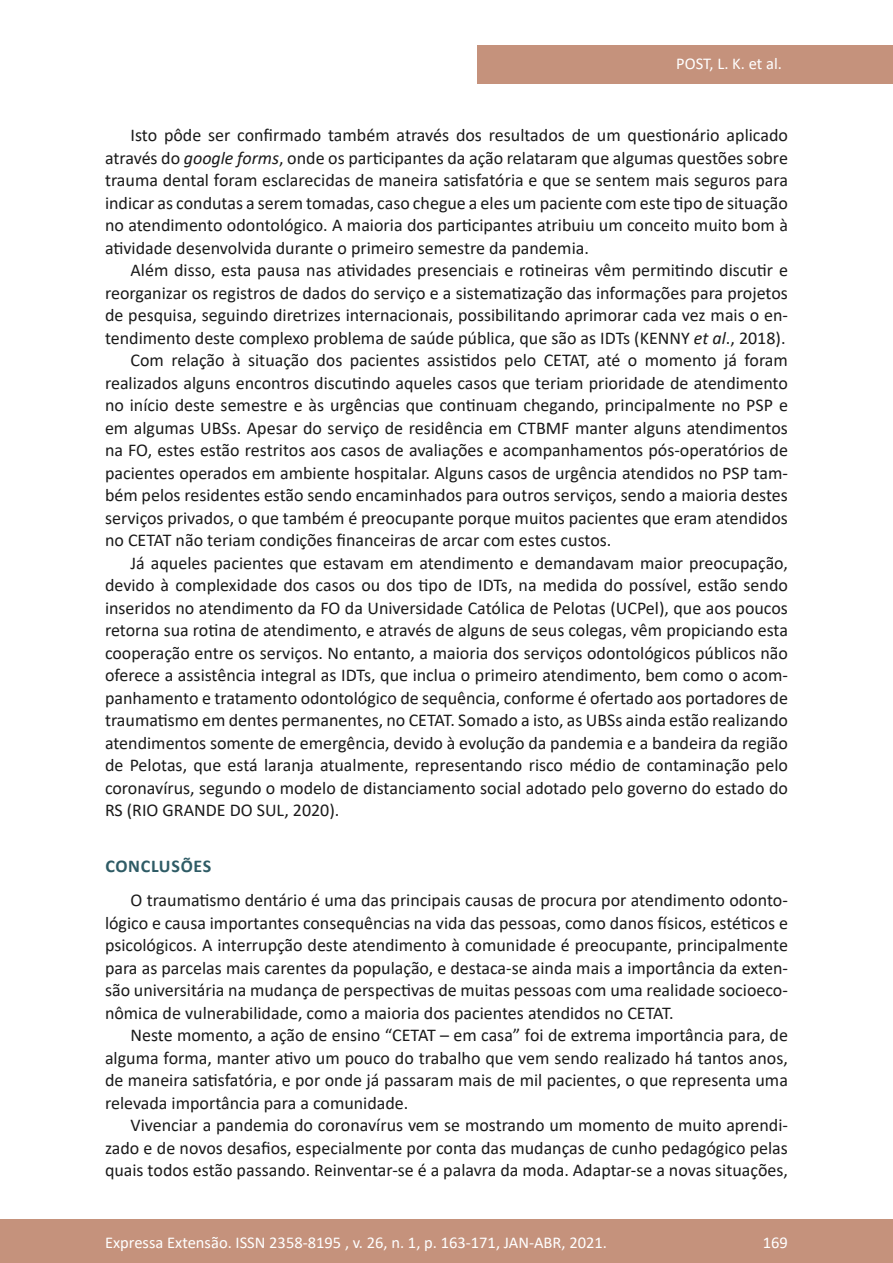
<style>
.page{position:relative;width:893px;height:1263px;background:#fff}
.page>*{position:absolute;margin:0;border:0;box-sizing:border-box;transform-origin:0 0}
.Principal_-_Texto{font:18px/22.5px "Calibri";color:#1a1a1a;text-align:justify}
.Principal_-_Intertít{font:700 18px "Calibri";letter-spacing:.04em;color:#2e5b65}
.t1{font:16.5px "Calibri";color:#fff}
.s1{font-style:italic}
</style>
<div class="page">
<div style="left:0;top:1219px;width:893px;height:44px;background:#c5927c"></div>
<div style="left:477px;top:45px;width:416px;height:39px;background:#c5927c"></div>
<p class="t1" style="left:676px;top:52px;width:107px">POST, L. K. et al.</p>
<p class="Principal_-_Texto" style="left:105px;top:123px;width:684px;text-indent:26px">Isto pôde ser confirmado também através dos resultados de um questionário aplicado através do <span class="s1">google forms</span>, onde os participantes da ação relataram que algumas questões sobre trauma dental foram esclarecidas de maneira satisfatória e que se sentem mais seguros para indicar as condutas a serem tomadas, caso chegue a eles um paciente com este tipo de situação no atendimento odontológico. A maioria dos participantes atribuiu um conceito muito bom à atividade desenvolvida durante o primeiro semestre da pandemia.</p>
<p class="Principal_-_Texto" style="left:105px;top:258px;width:684px;text-indent:26px">Além disso, esta pausa nas atividades presenciais e rotineiras vêm permitindo discutir e reorganizar os registros de dados do serviço e a sistematização das informações para projetos de pesquisa, seguindo diretrizes internacionais, possibilitando aprimorar cada vez mais o en&shy;tendimento deste complexo problema de saúde pública, que são as IDTs (KENNY <span class="s1">et al</span>., 2018).</p>
<p class="Principal_-_Texto" style="left:105px;top:348px;width:684px;text-indent:26px">Com relação à situação dos pacientes assistidos pelo CETAT, até o momento já foram realizados alguns encontros discutindo aqueles casos que teriam prioridade de atendimento no início deste semestre e às urgências que continuam chegando, principalmente no PSP e em algumas UBSs. Apesar do serviço de residência em CTBMF manter alguns atendimentos na FO, estes estão restritos aos casos de avaliações e acompanhamentos pós-operatórios de pacientes operados em ambiente hospitalar. Alguns casos de urgência atendidos no PSP tam&shy;bém pelos residentes estão sendo encaminhados para outros serviços, sendo a maioria destes serviços privados, o que também é preocupante porque muitos pacientes que eram atendidos no CETAT não teriam condições financeiras de arcar com estes custos.</p>
<p class="Principal_-_Texto" style="left:105px;top:551px;width:684px;text-indent:26px">Já aqueles pacientes que estavam em atendimento e demandavam maior preocupação, devido à complexidade dos casos ou dos tipo de IDTs, na medida do possível, estão sendo inseridos no atendimento da FO da Universidade Católica de Pelotas (UCPel), que aos poucos retorna sua rotina de atendimento, e através de alguns de seus colegas, vêm propiciando esta cooperação entre os serviços. No entanto, a maioria dos serviços odontológicos públicos não oferece a assistência integral as IDTs, que inclua o primeiro atendimento, bem como o acom&shy;panhamento e tratamento odontológico de sequência, conforme é ofertado aos portadores de traumatismo em dentes permanentes, no CETAT. Somado a isto, as UBSs ainda estão realizando atendimentos somente de emergência, devido à evolução da pandemia e a bandeira da região de Pelotas, que está laranja atualmente, representando risco médio de contaminação pelo coronavírus, segundo o modelo de distanciamento social adotado pelo governo do estado do RS (RIO GRANDE DO SUL, 2020).</p>
<p class="Principal_-_Intertít" style="left:105px;top:853px;width:107px">CONCLUSÕES</p>
<p class="Principal_-_Texto" style="left:105px;top:888px;width:684px;text-indent:26px">O traumatismo dentário é uma das principais causas de procura por atendimento odonto&shy;lógico e causa importantes consequências na vida das pessoas, como danos físicos, estéticos e psicológicos. A interrupção deste atendimento à comunidade é preocupante, principalmente para as parcelas mais carentes da população, e destaca-se ainda mais a importância da exten&shy;são universitária na mudança de perspectivas de muitas pessoas com uma realidade socioeco&shy;nômica de vulnerabilidade, como a maioria dos pacientes atendidos no CETAT.</p>
<p class="Principal_-_Texto" style="left:105px;top:1023px;width:684px;text-indent:26px">Neste momento, a ação de ensino “CETAT – em casa” foi de extrema importância para, de alguma forma, manter ativo um pouco do trabalho que vem sendo realizado há tantos anos, de maneira satisfatória, e por onde já passaram mais de mil pacientes, o que representa uma relevada importância para a comunidade.</p>
<p class="Principal_-_Texto" style="left:105px;top:1113px;width:684px;text-indent:26px">Vivenciar a pandemia do coronavírus vem se mostrando um momento de muito aprendi&shy;zado e de novos desafios, especialmente por conta das mudanças de cunho pedagógico pelas quais todos estão passando. Reinventar-se é a palavra da moda. Adaptar-se a novas situações,</p>
<p class="t1" style="left:105px;top:1230px;width:503px">Expressa Extensão. ISSN 2358-8195 , v. 26, n. 1, p. 163-171, JAN-ABR, 2021.</p>
<p class="t1" style="left:763px;top:1230px;width:27px">169</p>
</div>
